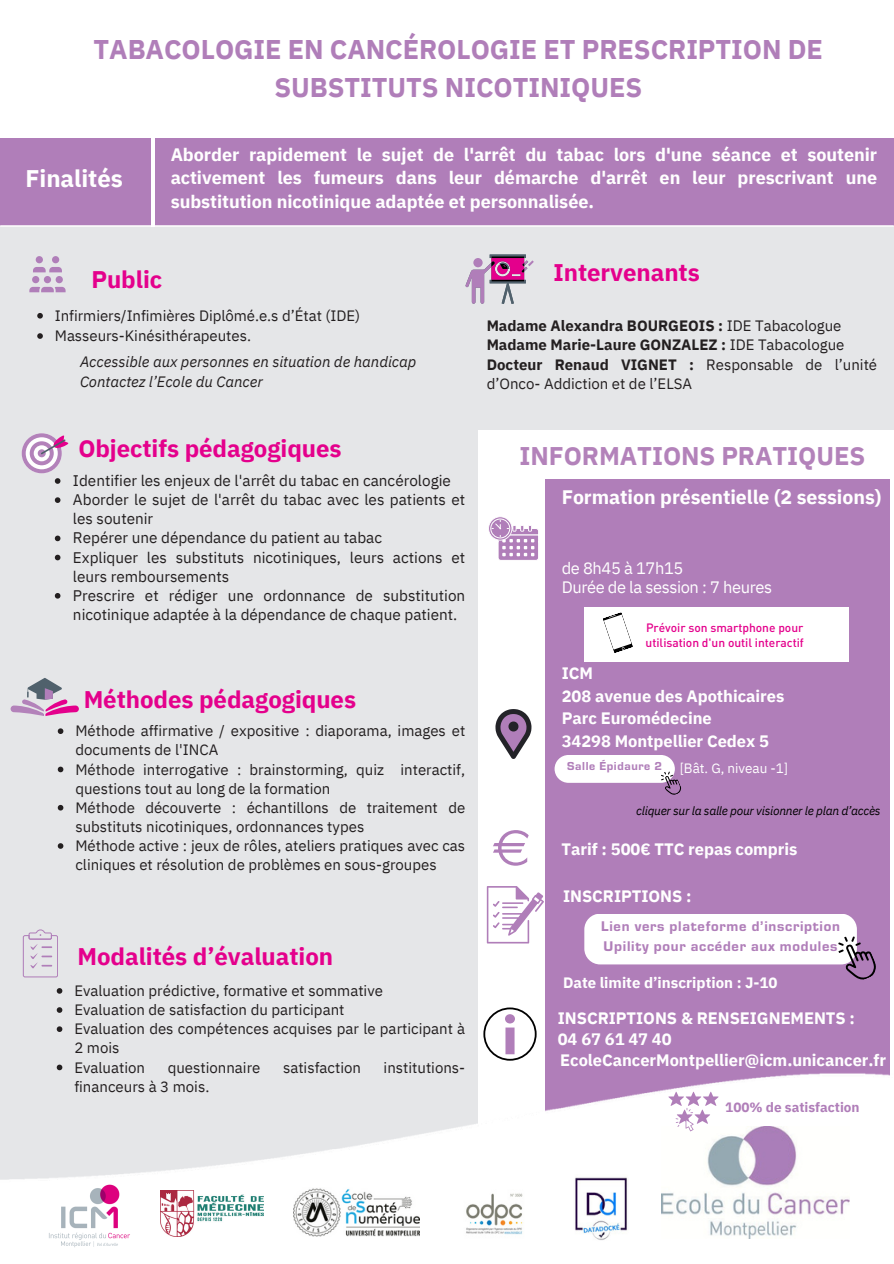
<style>
.page{position:relative;width:894px;height:1264px;background:#fff}
.page>*{position:absolute;margin:0;border:0;box-sizing:border-box;transform-origin:0 0}
.t1{font:700 27px/38.2px "IBM Plex Sans";letter-spacing:-.005em;color:#b07eb9;text-align:center}
.t2{font:700 25.5px "IBM Plex Sans";letter-spacing:-.005em;color:#b382ba}
.t3{font:700 24px "IBM Plex Sans";letter-spacing:-.005em;color:#e4008c}
.t4{font:700 24px "IBM Plex Sans";letter-spacing:-.005em;color:#fff}
.t5{font:700 19.5px "IBM Plex Sans";letter-spacing:-.005em;color:#fff}
.t6{font:700 18px/23.7px "IBM Plex Sans";letter-spacing:-.005em;color:#fff;text-align:justify}
.t7{font:700 16.5px/22.5px "IBM Plex Sans";letter-spacing:-.005em;color:#fff}
.t8{font:16.5px/19.2px "IBM Plex Sans";letter-spacing:-.025em;color:#fff}
.t9{font:15.3px/19.2px "IBM Plex Sans";color:#231f20}
.t10{font:15px/19.2px "IBM Plex Sans";color:#231f20}
.t11{font:italic 15px/20.2px "IBM Plex Sans";letter-spacing:-.005em;color:#231f20}
.t12{font:700 15px "IBM Plex Sans";color:#fff}
.t13{font:14.55px/20.2px "Eurostile Hea";letter-spacing:.05em;color:#b07eb9}
.t14{font:700 13.5px "IBM Plex Sans";color:#b07eb9}
.t15{font:13.5px "IBM Plex Sans";letter-spacing:-.005em;color:#fff}
.t16{font:500 12px "DINOT";letter-spacing:-.005em;color:#e4008c}
.t17{font:italic 12px "IBM Plex Sans";letter-spacing:-.025em;color:#000}
.t18{font:12px "Eurostile Hea";letter-spacing:.05em;color:#b07eb9}
.s1{font-weight:700}
</style>
<div class="page">
<div style="left:0;top:0;width:893px;height:1263px;background:#e5e6e8"></div>
<div style="left:477px;top:430px;width:416px;height:705px;background:#fff"></div>
<div style="left:545px;top:479px;width:344px;height:647px;background:#b07eb9"></div>
<svg style="left:489px;top:517px;width:49px;height:43px"></svg>
<svg style="left:495px;top:709px;width:36px;height:50px"></svg>
<div style="left:0;top:138px;width:893px;height:89px;background:#b07eb9"></div>
<hr style="left:152px;top:133px;width:3px;height:94px;background:#fff">
<div style="left:0;top:0;width:893px;height:138px;background:#fff"></div>
<svg style="left:55px;top:497px;width:5px;height:6px"></svg>
<svg style="left:55px;top:535px;width:5px;height:6px"></svg>
<svg style="left:55px;top:554px;width:5px;height:6px"></svg>
<svg style="left:55px;top:593px;width:5px;height:5px"></svg>
<svg style="left:29px;top:256px;width:36px;height:36px"></svg>
<svg style="left:22px;top:433px;width:47px;height:51px"></svg>
<svg style="left:11px;top:678px;width:68px;height:38px"></svg>
<svg style="left:23px;top:929px;width:35px;height:48px"></svg>
<svg style="left:465px;top:254px;width:68px;height:50px"></svg>
<svg style="left:58px;top:728px;width:5px;height:6px"></svg>
<svg style="left:58px;top:766px;width:5px;height:6px"></svg>
<svg style="left:58px;top:805px;width:5px;height:5px"></svg>
<svg style="left:58px;top:843px;width:5px;height:5px"></svg>
<svg style="left:57px;top:988px;width:5px;height:5px"></svg>
<svg style="left:57px;top:1007px;width:5px;height:5px"></svg>
<svg style="left:57px;top:1026px;width:5px;height:5px"></svg>
<svg style="left:37px;top:313px;width:6px;height:5px"></svg>
<svg style="left:37px;top:333px;width:6px;height:6px"></svg>
<svg style="left:493px;top:830px;width:35px;height:35px"></svg>
<div style="left:483px;top:1007px;width:53px;height:53px;border:2px solid #000;border-radius:50%"></div>
<svg style="left:505px;top:1014px;width:10px;height:40px"></svg>
<svg style="left:486px;top:886px;width:58px;height:57px"></svg>
<img style="left:0;top:1054px;width:893px;height:209px">
<img style="left:661px;top:1126px;width:187px;height:112px">
<img style="left:569px;top:1174px;width:63px;height:69px">
<img style="left:453px;top:1184px;width:81px;height:60px">
<img style="left:48px;top:1184px;width:82px;height:63px">
<img style="left:293px;top:1187px;width:126px;height:49px">
<div style="left:584px;top:913px;width:272px;height:51px;background:#fff;border-radius:16px"></div>
<svg style="left:837px;top:936px;width:39px;height:44px"></svg>
<svg style="left:668px;top:1091px;width:50px;height:40px"></svg>
<div style="left:584px;top:607px;width:264px;height:55px;background:#fff"></div>
<svg style="left:603px;top:612px;width:30px;height:41px"></svg>
<div style="left:554px;top:755px;width:120px;height:27px;background:#fff;border-radius:14px"></div>
<svg style="left:660px;top:771px;width:21px;height:24px"></svg>
<img style="left:161px;top:1190px;width:102px;height:46px">
<h3 class="t1" style="left:93px;top:30px;width:730px">TABACOLOGIE EN CANCÉROLOGIE ET PRESCRIPTION DE<br>SUBSTITUTS NICOTINIQUES</h3>
<p class="t4" style="left:26px;top:162px;width:99px">Finalités</p>
<h6 class="t6" style="left:171px;top:142px;width:707px">Aborder rapidement le sujet de l'arrêt du tabac lors d'une séance et soutenir activement les fumeurs dans leur démarche d'arrêt en leur prescrivant une substitution nicotinique adaptée et personnalisée.</h6>
<p class="t3" style="left:91px;top:263px;width:72px">Public</p>
<p class="t3" style="left:553px;top:257px;width:148px">Intervenants</p>
<p class="t10" style="left:55px;top:305px;width:306px">Infirmiers/Infimières Diplômé.e.s d’État (IDE)</p>
<p class="t10" style="left:55px;top:326px;width:198px">Masseurs-Kinésithérapeutes.</p>
<h6 class="t11" style="left:80px;top:351px;width:338px">Accessible aux personnes en situation de handicap<br>Contactez l’Ecole du Cancer</h6>
<p class="t3" style="left:78px;top:432px;width:265px">Objectifs pédagogiques</p>
<h1 class="t9" style="left:73px;top:470px;width:379px">Identifier les enjeux de l'arrêt du tabac en cancérologie</h1>
<h2 class="t9" style="left:73px;top:490px;width:393px">Aborder le sujet de l'arrêt du tabac avec les patients et les soutenir</h2>
<h3 class="t9" style="left:73px;top:528px;width:310px">Repérer une dépendance du patient au tabac</h3>
<p class="t9" style="left:73px;top:547px;width:393px">Expliquer les substituts nicotiniques, leurs actions et leurs remboursements</p>
<h2 class="t9" style="left:73px;top:585px;width:393px">Prescrire et rédiger une ordonnance de substitution nicotinique adaptée à la dépendance de chaque patient.</h2>
<h5 class="t3" style="left:84px;top:683px;width:274px">Méthodes pédagogiques</h5>
<p class="t10" style="left:75px;top:721px;width:391px">Méthode affirmative / expositive : diaporama, images et documents de l'INCA</p>
<h2 class="t10" style="left:75px;top:759px;width:391px">Méthode interrogative : brainstorming, quiz interactif, questions tout au long de la formation</h2>
<h6 class="t10" style="left:75px;top:797px;width:391px">Méthode découverte : échantillons de traitement de substituts nicotiniques, ordonnances types</h6>
<h1 class="t10" style="left:75px;top:835px;width:391px">Méthode active : jeux de rôles, ateliers pratiques avec cas cliniques et résolution de problèmes en sous-groupes</h1>
<p class="t3" style="left:77px;top:940px;width:257px">Modalités d’évaluation</p>
<p class="t10" style="left:74px;top:980px;width:310px">Evaluation prédictive, formative et sommative</p>
<p class="t10" style="left:74px;top:999px;width:271px">Evaluation de satisfaction du participant</p>
<p class="t10" style="left:74px;top:1019px;width:392px">Evaluation des compétences acquises par le participant à<br>2 mois</p>
<p class="t10" style="left:74px;top:1057px;width:72px">Evaluation</p>
<p class="t10" style="left:168px;top:1057px;width:94px">questionnaire</p>
<p class="t10" style="left:283px;top:1057px;width:79px">satisfaction</p>
<p class="t10" style="left:383px;top:1057px;width:83px">institutions-</p>
<p class="t10" style="left:74px;top:1076px;width:136px">financeurs à 3 mois.</p>
<p class="t10" style="left:486px;top:316px;width:392px"><span class="s1">Madame Alexandra BOURGEOIS :</span> IDE Tabacologue <span class="s1">Madame Marie-Laure GONZALEZ :</span> IDE Tabacologue <span class="s1">Docteur Renaud VIGNET :</span> Responsable de l’unité d’Onco- Addiction et de l’ELSA</p>
<p class="t2" style="left:519px;top:438px;width:347px">INFORMATIONS PRATIQUES</p>
<p class="t5" style="left:561px;top:484px;width:321px">Formation présentielle (2 sessions)</p>
<p class="t8" style="left:561px;top:558px;width:212px">de 8h45 à 17h15<br>Durée de la session : 7 heures</p>
<p class="t16" style="left:646px;top:620px;width:159px">Prévoir son smartphone pour</p>
<p class="t16" style="left:645px;top:634px;width:160px">utilisation d'un outil interactif</p>
<p class="t7" style="left:561px;top:662px;width:224px">ICM<br>208 avenue des Apothicaires<br>Parc Euromédecine<br>34298 Montpellier Cedex 5</p>
<h2 class="t18" style="left:567px;top:761px;width:96px">Salle Épidaure 2</h2>
<p class="t15" style="left:679px;top:759px;width:110px">[Bât. G, niveau -1]</p>
<p class="t17" style="left:636px;top:802px;width:246px">cliquer sur la salle pour visionner le plan d’accès</p>
<h5 class="t7" style="left:561px;top:837px;width:237px">Tarif : 500€ TTC repas compris</h5>
<p class="t7" style="left:563px;top:884px;width:130px">INSCRIPTIONS :</p>
<h4 class="t13" style="left:601px;top:918px;width:240px">Lien vers plateforme d’inscription<br>Upility pour accéder aux modules</h4>
<h5 class="t12" style="left:563px;top:973px;width:216px">Date limite d’inscription : J-10</h5>
<p class="t7" style="left:557px;top:1008px;width:299px;line-height:20.2px">INSCRIPTIONS &amp; RENSEIGNEMENTS :<br>04 67 61 47 40</p>
<p class="t7" style="left:560px;top:1048px;width:327px">EcoleCancerMontpellier@icm.unicancer.fr</p>
<h2 class="t14" style="left:725px;top:1098px;width:136px">100% de satisfaction</h2>
</div>
